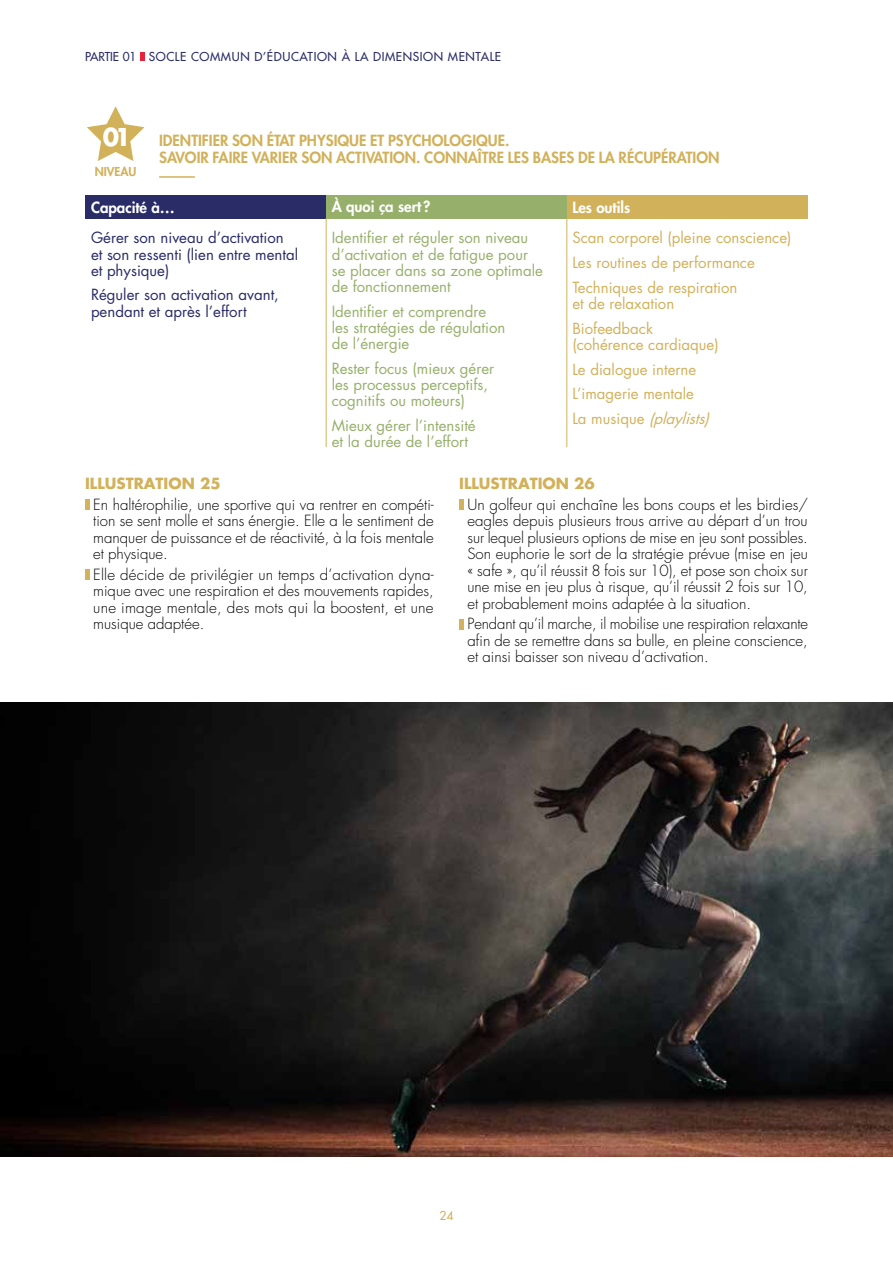
<style>
.page{position:relative;width:893px;height:1263px;background:#fff}
.page>*{position:absolute;margin:0;border:0;box-sizing:border-box;transform-origin:0 0}
.t1{font:300 15px/16.5px "Futura Std";color:#000;text-align:justify}
.t2{font:15px/16.2px "Futura Std";color:#96b06b}
.t3{font:15px/24.8px "Futura Std";color:#d2b15b}
.t4{font:15px/16.2px "Futura Std";color:#292c67}
.t5{font:800 15px/16.5px "Futura Std";color:#d2b15b}
.t6{font:800 15px "Futura Std";color:#fff}
.t7{font:700 15px "Futura Std";color:#d2b15b}
.t8{font:500 12px "Futura Std";letter-spacing:.05em;color:#292c67}
.t9{font:800 12px "Futura Std";color:#d2b15b}
.t10{font:500 12px "Futura Std";color:#d2b15b}
.s1{font-weight:700;font-size:23.85px;color:#fff}
.s2{font-style:italic}
</style>
<div class="page">
<img style="left:0;top:702px;width:893px;height:455px">
<svg style="left:141px;top:52px;width:4px;height:9px"></svg>
<div style="left:85px;top:499px;width:5px;height:11px;background:#d2b25d"></div>
<div style="left:85px;top:569px;width:5px;height:11px;background:#d2b25d"></div>
<div style="left:459px;top:499px;width:5px;height:11px;background:#d2b25d"></div>
<div style="left:459px;top:619px;width:5px;height:10px;background:#d2b25d"></div>
<div style="left:85px;top:195px;width:241px;height:23px;background:#292c67"></div>
<div style="left:326px;top:195px;width:241px;height:23px;background:#96b06b"></div>
<div style="left:567px;top:195px;width:240px;height:23px;background:#d2b15b"></div>
<hr style="left:326px;top:218px;width:1px;height:229px;background:#d2b15b">
<hr style="left:566px;top:218px;width:1px;height:229px;background:#d2b15b">
<svg style="left:87px;top:106px;width:57px;height:55px"></svg>
<hr style="left:159px;top:176px;width:36px;height:2px;background:#d2b15b">
<p class="t8" style="left:85px;top:49px;width:418px">PARTIE 01 SOCLE COMMUN D’ÉDUCATION À LA DIMENSION MENTALE</p>
<p class="t5" style="left:159px;top:133px;width:562px;text-indent:-56px"><span class="s1">01</span> IDENTIFIER SON ÉTAT PHYSIQUE ET PSYCHOLOGIQUE.<br>SAVOIR FAIRE VARIER SON ACTIVATION. CONNAÎTRE LES BASES DE LA RÉCUPÉRATION</p>
<p class="t9" style="left:95px;top:164px;width:43px">NIVEAU</p>
<p class="t6" style="left:91px;top:198px;width:85px">Capacité à…</p>
<p class="t6" style="left:332px;top:197px;width:100px">À quoi ça sert ?</p>
<p class="t6" style="left:572px;top:198px;width:59px">Les outils</p>
<p class="t4" style="left:91px;top:230px;width:209px">Gérer son niveau d’activation et son ressenti (lien entre mental et physique)</p>
<p class="t4" style="left:91px;top:287px;width:189px">Réguler son activation avant, pendant et après l’effort</p>
<p class="t2" style="left:332px;top:230px;width:213px">Identifier et réguler son niveau d’activation et de fatigue pour se placer dans sa zone optimale de fonctionnement</p>
<p class="t2" style="left:332px;top:303px;width:175px">Identifier et comprendre les stratégies de régulation de l’énergie</p>
<p class="t2" style="left:332px;top:360px;width:164px">Rester focus (mieux gérer les processus perceptifs, cognitifs ou moteurs)</p>
<p class="t2" style="left:332px;top:417px;width:146px">Mieux gérer l’intensité et la durée de l’effort</p>
<p class="t3" style="left:572px;top:226px;width:221px">Scan corporel (pleine conscience)<br>Les routines de performance<br>Techniques de respiration</p>
<p class="t3" style="left:572px;top:291px;width:103px">et de relaxation<br>Biofeedback</p>
<p class="t3" style="left:572px;top:332px;width:148px">(cohérence cardiaque)<br>Le dialogue interne<br>L’imagerie mentale<br>L a m u s i q u e <span class="s2">(playlists)</span></p>
<p class="t7" style="left:85px;top:473px;width:137px">ILLUSTRATION 25</p>
<p class="t1" style="left:93px;top:496px;width:342px">En haltérophilie, une sportive qui va rentrer en compéti&shy;tion se sent molle et sans énergie. Elle a le sentiment de manquer de puissance et de réactivité, à la fois mentale et physique.</p>
<p class="t1" style="left:93px;top:567px;width:342px">Elle décide de privilégier un temps d’activation dyna&shy;mique avec une respiration et des mouvements rapides, une image mentale, des mots qui la boostent, et une musique adaptée.</p>
<p class="t7" style="left:459px;top:473px;width:137px">ILLUSTRATION 26</p>
<p class="t1" style="left:467px;top:496px;width:342px">Un golfeur qui enchaîne les bons coups et les birdies/ eagles depuis plusieurs trous arrive au départ d’un trou sur lequel plusieurs options de mise en jeu sont possibles.<br>Son euphorie le sort de la stratégie prévue (mise en jeu « safe », qu’il réussit 8 fois sur 10), et pose son choix sur une mise en jeu plus à risque, qu’il réussit 2 fois sur 10, et probablement moins adaptée à la situation.</p>
<p class="t1" style="left:467px;top:616px;width:342px">Pendant qu’il marche, il mobilise une respiration relaxante afin de se remettre dans sa bulle, en pleine conscience, et ainsi baisser son niveau d’activation.</p>
<p class="t10" style="left:440px;top:1208px;width:15px">24</p>
</div>
